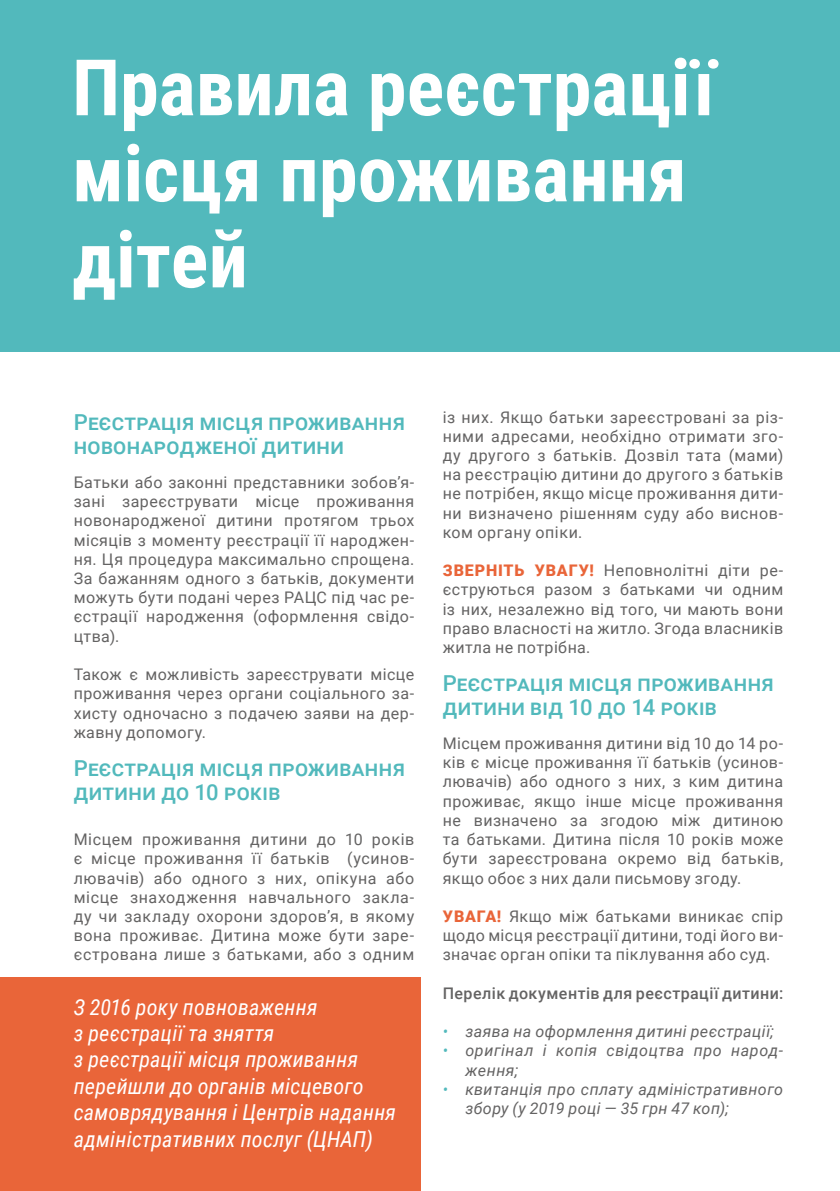
<style>
.page{position:relative;width:840px;height:1191px;background:#fff}
.page>*{position:absolute;margin:0;border:0;box-sizing:border-box;transform-origin:0 0}
.t1{font:700 78px/86px "Roboto Condensed";letter-spacing:.005em;color:#fff}
.t2{font:italic 22px/26.4px "Roboto Condensed";letter-spacing:.01em;color:#fff}
.t3{font:500 22px/24px "Roboto";letter-spacing:.015em;color:#52b9bc}
.t4{font:16px/19.2px "Roboto";letter-spacing:.03em;color:#646363;text-align:justify}
.t5{font:italic 16px/19.2px "Roboto";letter-spacing:.025em;color:#646363}
.t6{font:500 16px "Roboto";letter-spacing:.025em;color:#646363}
.s1{font-weight:900;color:#e96539}
.s2{color:#52b9bc}
</style>
<div class="page">
<div style="left:0;top:977px;width:420px;height:214px;background:#e96539"></div>
<div style="left:0;top:0;width:839px;height:351px;background:#52b9bc"></div>
<h1 class="t1" style="left:72px;top:42px;width:643px">Правила реєстрації місця проживання дітей</h1>
<h2 class="t3" style="left:74px;top:410px;width:332px">Реєстрація місця проживання новонародженої дитини</h2>
<p class="t4" style="left:74px;top:472px;width:342px">Батьки або законні представники зобов’я&shy;зані зареєструвати місце проживання новонародженої дитини протягом трьох місяців з моменту реєстрації її народжен&shy;ня. Ця процедура максимально спрощена.<br>За бажанням одного з батьків, документи можуть бути подані через РАЦС під час ре&shy;єстрації народження (оформлення свідо&shy;цтва).</p>
<p class="t4" style="left:74px;top:664px;width:342px">Також є можливість зареєструвати місце проживання через органи соціального за&shy;хисту одночасно з подачею заяви на дер&shy;жавну допомогу.</p>
<h2 class="t3" style="left:74px;top:755px;width:332px">Реєстрація місця проживання дитини до 10 років</h2>
<p class="t4" style="left:74px;top:829px;width:342px">Місцем проживання дитини до 10 років є місце проживання її батьків (усинов&shy;лювачів) або одного з них, опікуна або місце знаходження навчального закла&shy;ду чи закладу охорони здоров’я, в якому вона проживає. Дитина може бути заре&shy;єстрована лише з батьками, або з одним</p>
<h2 class="t2" style="left:74px;top:992px;width:323px">З 2016 року повноваження<br>з реєстрації та зняття<br>з реєстрації місця проживання перейшли до органів місцевого самоврядування і Центрів надання адміністративних послуг (ЦНАП)</h2>
<p class="t4" style="left:442px;top:407px;width:342px">із них. Якщо батьки зареєстровані за різ&shy;ними адресами, необхідно отримати зго&shy;ду другого з батьків. Дозвіл тата (мами) на реєстрацію дитини до другого з батьків не потрібен, якщо місце проживання дити&shy;ни визначено рішенням суду або виснов&shy;ком органу опіки.</p>
<p class="t4" style="left:442px;top:560px;width:342px"><span class="s1">ЗВЕРНІТЬ УВАГУ!</span> Неповнолітні діти ре&shy;єструються разом з батьками чи одним із них, незалежно від того, чи мають вони право власності на житло. Згода власників житла не потрібна.</p>
<h2 class="t3" style="left:442px;top:671px;width:332px">Реєстрація місця проживання дитини від 10 до 14 років</h2>
<p class="t4" style="left:442px;top:733px;width:342px">Місцем проживання дитини від 10 до 14 ро&shy;ків є місце проживання її батьків (усинов&shy;лювачів) або одного з них, з ким дитина проживає, якщо інше місце проживання не визначено за згодою між дитиною та батьками. Дитина після 10 років може бути зареєстрована окремо від батьків, якщо обоє з них дали письмову згоду.</p>
<p class="t4" style="left:442px;top:906px;width:342px"><span class="s1">УВАГА!</span> Якщо між батьками виникає спір щодо місця реєстрації дитини, тоді його ви&shy;значає орган опіки та піклування або суд.</p>
<p class="t6" style="left:442px;top:982px;width:342px">Перелік документів для реєстрації дитини:</p>
<p class="t5" style="left:442px;top:1021px;width:332px"><span class="s2">•</span> заява на оформлення дитині реєстрації;</p>
<p class="t5" style="left:465px;top:1040px;width:319px;text-indent:-23px"><span class="s2">•</span> оригінал і копія свідоцтва про народ&shy;ження;</p>
<p class="t5" style="left:465px;top:1079px;width:319px;text-indent:-23px"><span class="s2">•</span> квитанція про сплату адміністративного збору (у 2019 році — 35 грн 47 коп);</p>
</div>
